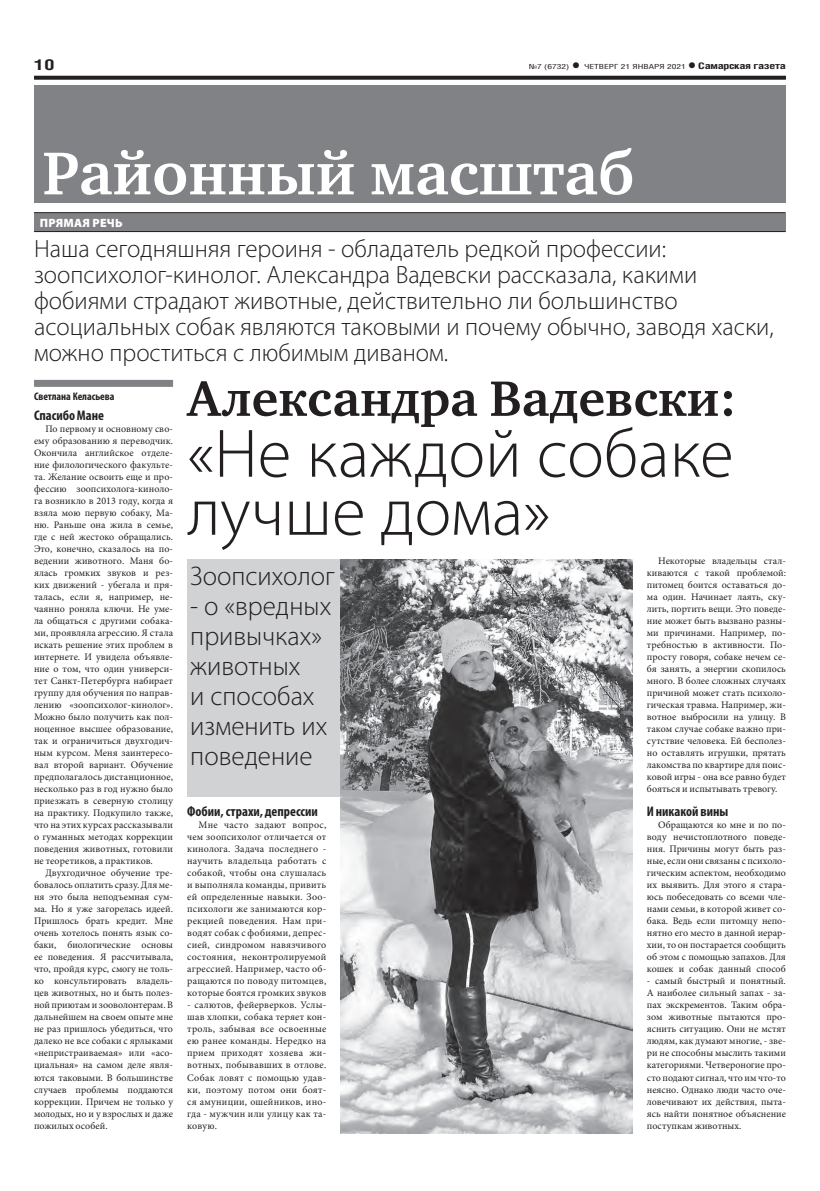
<style>
.page{position:relative;width:820px;height:1191px;background:#fff}
.page>*{position:absolute;margin:0;border:0;box-sizing:border-box;transform-origin:0 0}
.ЗАГОЛОВОК{font:300 69px/58px "Myriad Pro";color:#231f20}
.ЗАГОЛОВОК-2{font:700 62px "Charter C";color:#fff}
.ЗАГОЛОВОК-3{font:700 51px "Charter C";color:#231f20}
.ПОДЗАГОЛОВОК{font:300 27px/30px "Myriad Pro";color:#231f20}
.ПОДЗАГОЛОВОК-2{font:300 25px/26px "Myriad Pro";color:#231f20}
.t1{font:700 15px "Helios Cond";color:#231f20;scale:1.4 1}
.ЗАГ_в_ТЕКСТЕ{font:700 condensed 14px "Myriad Pro";color:#231f20}
.РУБРИКА{font:900 12px "Myriad Pro";letter-spacing:.02em;color:#fff}
.АВТОР_чб__копия{font:700 condensed 11px "Myriad Pro";color:#231f20}
.ОСНОВНОЙ{font:10px/12px "Minion Pro";letter-spacing:.005em;color:#231f20;text-align:justify}
.t2{font:700 9px "Helios Cond";letter-spacing:-.02em;color:#231f20;scale:1.4 1}
.t3{font:7px "Helios Cond";color:#231f20;scale:1.4 1}
.s1{font-weight:700;font-size:16px}
.s2{font-size:16px}
</style>
<div class="page">
<svg style="left:34px;top:76px;width:751px;height:4px;background:#322f2f"></svg>
<div style="left:34px;top:86px;width:751px;height:117px;background:#808285"></div>
<div style="left:34px;top:213px;width:751px;height:19px;background:#808285"></div>
<hr style="left:34px;top:212px;width:751px;height:1px;background:#231f20">
<hr style="left:34px;top:231px;width:751px;height:1px;background:#231f20">
<div style="left:187px;top:559px;width:160px;height:238px;background:#d1d2d4"></div>
<div style="left:34px;top:380px;width:139px;height:7px;background:#808285"></div>
<img style="left:340px;top:559px;width:292px;height:575px">
<p class="t1" style="left:34px;top:55px;width:16px">10</p>
<p class="t1" style="left:34px;top:55px;width:9px">2</p>
<p class="t3" style="left:528px;top:63px;width:114px">№7 (6732) <span class="s1">•</span> ЧЕТВЕРГ 21 ЯНВАРЯ 2021</p>
<p class="t2" style="left:687px;top:61px;width:72px"><span class="s2">•</span> Самарская газета</p>
<p class="ЗАГОЛОВОК-2" style="left:43px;top:139px;width:593px">Районный масштаб</p>
<p class="РУБРИКА" style="left:40px;top:216px;width:84px">ПРЯМАЯ РЕЧЬ</p>
<p class="ПОДЗАГОЛОВОК-2" style="left:34px;top:235px;width:741px">Наша сегодняшняя героиня - обладатель редкой профессии: зоопсихолог-кинолог. Александра Вадевски рассказала, какими фобиями страдают животные, действительно ли большинство асоциальных собак являются таковыми и почему обычно, заводя хаски, можно проститься с любимым диваном.</p>
<p class="АВТОР_чб__копия" style="left:34px;top:390px;width:82px">Светлана Келасьева</p>
<p class="ЗАГ_в_ТЕКСТЕ" style="left:34px;top:407px;width:71px">Спасибо Мане</p>
<p class="ОСНОВНОЙ" style="left:34px;top:423px;width:140px;text-indent:11px">По первому и основному сво&shy;ему образованию я переводчик.<br>Окончила английское отделе&shy;ние филологического факульте&shy;та. Желание освоить еще и про&shy;фессию зоопсихолога-киноло&shy;га возникло в 2013 году, когда я взяла мою первую собаку, Ма&shy;ню. Раньше она жила в семье, где с ней жестоко обращались.<br>Это, конечно, сказалось на по&shy;ведении животного. Маня бо&shy;ялась громких звуков и рез&shy;ких движений - убегала и пря&shy;талась, если я, например, не&shy;чаянно роняла ключи. Не уме&shy;ла общаться с другими собака&shy;ми, проявляла агрессию. Я стала искать решение этих проблем в интернете. И увидела объявле&shy;ние о том, что один универси&shy;тет Санкт-Петербурга набирает группу для обучения по направ&shy;лению «зоопсихолог-кинолог».<br>Можно было получить как пол&shy;ноценное высшее образование, так и ограничиться двухгодич&shy;ным курсом. Меня заинтересо&shy;вал второй вариант. Обучение предполагалось дистанционное, несколько раз в год нужно было приезжать в северную столицу на практику. Подкупило также, что на этих курсах рассказывали о гуманных методах коррекции поведения животных, готовили не теоретиков, а практиков.</p>
<p class="ОСНОВНОЙ" style="left:34px;top:867px;width:140px;text-indent:11px">Двухгодичное обучение тре&shy;бовалось оплатить сразу. Для ме&shy;ня это была неподъемная сум&shy;ма. Но я уже загорелась идеей.<br>Пришлось брать кредит. Мне очень хотелось понять язык со&shy;баки, биологические основы ее поведения. Я рассчитывала, что, пройдя курс, смогу не толь&shy;ко консультировать владель&shy;цев животных, но и быть полез&shy;ной приютам и зооволонтерам. В дальнейшем на своем опыте мне не раз пришлось убедиться, что далеко не все собаки с ярлыками «непристраиваемая» или «асо&shy;циальная» на самом деле явля&shy;ются таковыми. В большинстве случаев проблемы поддаются коррекции. Причем не только у молодых, но и у взрослых и даже пожилых особей.</p>
<p class="ЗАГОЛОВОК-3" style="left:187px;top:371px;width:550px">Александра Вадевски:</p>
<p class="ЗАГОЛОВОК" style="left:187px;top:424px;width:547px">«Не каждой собаке лучше дома»</p>
<p class="ПОДЗАГОЛОВОК" style="left:190px;top:561px;width:146px">Зоопсихолог</p>
<p class="ПОДЗАГОЛОВОК" style="left:190px;top:591px;width:142px">- о «вредных привычках» животных<br>и способах изменить их поведение</p>
<p class="ОСНОВНОЙ" style="left:646px;top:555px;width:140px;text-indent:11px">Некоторые владельцы стал&shy;киваются с такой проблемой: питомец боится оставаться до&shy;ма один. Начинает лаять, ску&shy;лить, портить вещи. Это поведе&shy;ние может быть вызвано разны&shy;ми причинами. Например, по&shy;требностью в активности. По&shy;просту говоря, собаке нечем се&shy;бя занять, а энергии скопилось много. В более сложных случаях причиной может стать психоло&shy;гическая травма. Например, жи&shy;вотное выбросили на улицу. В таком случае собаке важно при&shy;сутствие человека. Ей бесполез&shy;но оставлять игрушки, прятать лакомства по квартире для поис&shy;ковой игры - она все равно будет бояться и испытывать тревогу.</p>
<p class="ЗАГ_в_ТЕКСТЕ" style="left:646px;top:803px;width:83px">И никакой вины</p>
<p class="ОСНОВНОЙ" style="left:646px;top:819px;width:140px;text-indent:11px">Обращаются ко мне и по по&shy;воду нечистоплотного поведе&shy;ния. Причины могут быть раз&shy;ные, если они связаны с психоло&shy;гическим аспектом, необходимо их выявить. Для этого я стара&shy;юсь побеседовать со всеми чле&shy;нами семьи, в которой живет со&shy;бака. Ведь если питомцу непо&shy;нятно его место в данной иерар&shy;хии, то он постарается сообщить об этом с помощью запахов. Для кошек и собак данный способ</p>
<p class="ОСНОВНОЙ" style="left:646px;top:975px;width:140px">- самый быстрый и понятный.<br>А наиболее сильный запах - за&shy;пах экскрементов. Таким обра&shy;зом животные пытаются про&shy;яснить ситуацию. Они не мстят людям, как думают многие, - зве&shy;ри не способны мыслить такими категориями. Четвероногие про&shy;сто подают сигнал, что им что-то неясно. Однако люди часто оче&shy;ловечивают их действия, пыта&shy;ясь найти понятное объяснение поступкам животных.</p>
<p class="ЗАГ_в_ТЕКСТЕ" style="left:187px;top:803px;width:132px">Фобии, страхи, депрессии</p>
<p class="ОСНОВНОЙ" style="left:187px;top:819px;width:140px;text-indent:11px">Мне часто задают вопрос, чем зоопсихолог отличается от кинолога. Задача последнего - научить владельца работать с собакой, чтобы она слушалась и выполняла команды, привить ей определенные навыки. Зоо&shy;психологи же занимаются кор&shy;рекцией поведения. Нам при&shy;водят собак с фобиями, депрес&shy;сией, синдромом навязчивого состояния, неконтролируемой агрессией. Например, часто об&shy;ращаются по поводу питомцев, которые боятся громких звуков</p>
<p class="ОСНОВНОЙ" style="left:187px;top:999px;width:140px">- салютов, фейерверков. Услы&shy;шав хлопки, собака теряет кон&shy;троль, забывая все освоенные ею ранее команды. Нередко на прием приходят хозяева жи&shy;вотных, побывавших в отлове.<br>Собак ловят с помощью удав&shy;ки, поэтому потом они боят&shy;ся амуниции, ошейников, ино&shy;гда - мужчин или улицу как та&shy;ковую.</p>
</div>
